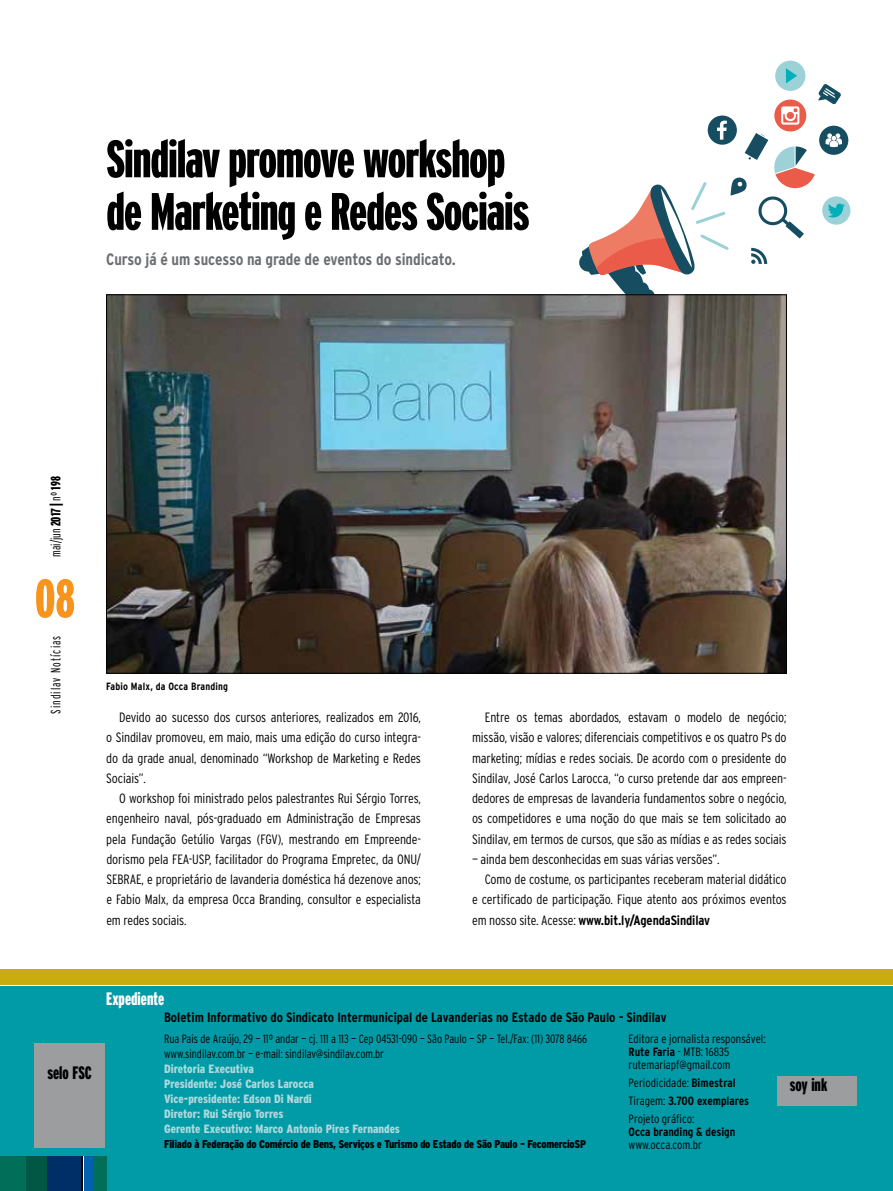
<style>
.page{position:relative;width:893px;height:1191px;background:#fff}
.page>*{position:absolute;margin:0;border:0;box-sizing:border-box;transform-origin:0 0}
.t1{font:900 extra-condensed 54px "Interstate";color:#f7941e}
.t2{font:900 extra-condensed 52.5px/52.5px "Interstate";letter-spacing:-.02em;color:#000}
.t3{font:900 extra-condensed 18px "Interstate";color:#000}
.t4{font:900 extra-condensed 18px "Interstate";color:#fff}
.t5{font:700 condensed 16.5px "Interstate";letter-spacing:-.005em;color:#6d6e71}
.t6{font:300 condensed 13.5px/20.2px "Interstate";letter-spacing:-.01em;color:#000;text-align:justify}
.t7{font:700 condensed 13.5px "Interstate";color:#000}
.t8{font:300 extra-condensed 13.5px "Interstate";letter-spacing:.075em;color:#000}
.t9{font:300 condensed 12px/12.8px "Interstate";color:#000}
.t10{font:900 condensed 12px/15px "Interstate";color:#aed8dc}
.t11{font:300 condensed 12px/15px "Interstate";color:#000;scale:.95 1}
.t12{font:700 condensed 12px "Interstate";color:#000}
.t13{font:900 condensed 11.25px "Interstate";letter-spacing:-.02em;color:#000}
.t14{font:700 condensed 10.5px "Interstate";letter-spacing:.02em;color:#000}
.s1{font-weight:900}
.s2{font-weight:300}
.s3{font-weight:700}
</style>
<div class="page">
<div style="left:822px;top:196px;width:28px;height:29px;background:#9cd1d7;border-radius:50%"></div>
<div style="left:819px;top:126px;width:29px;height:29px;background:#174d61;border-radius:50%"></div>
<div style="left:775px;top:61px;width:30px;height:30px;background:#9cd1d7;border-radius:50%"></div>
<svg style="left:579px;top:68px;width:266px;height:226px"></svg>
<div style="left:0;top:969px;width:893px;height:15px;background:#c9ac10"></div>
<div style="left:0;top:986px;width:893px;height:205px;background:#009ba6"></div>
<div style="left:0;top:1157px;width:106px;height:34px;background:#006e58"></div>
<div style="left:26px;top:1157px;width:21px;height:34px;background:#005744"></div>
<div style="left:47px;top:1157px;width:34px;height:34px;background:#002f67"></div>
<hr style="left:81px;top:1157px;width:2px;height:34px;background:#000">
<hr style="left:83px;top:1157px;width:2px;height:34px;background:#fff">
<div style="left:85px;top:1157px;width:8px;height:34px;background:#0061af"></div>
<div style="left:35px;top:1043px;width:70px;height:105px;background:#9c9d9f"></div>
<div style="left:777px;top:1076px;width:79px;height:29px;background:#9c9d9f"></div>
<img style="left:108px;top:296px;width:677px;height:375px">
<h2 class="t2" style="left:106px;top:132px;width:425px">Sindilav promove workshop de Marketing e Redes Sociais</h2>
<p class="t5" style="left:106px;top:250px;width:351px">Curso já é um sucesso na grade de eventos do sindicato.</p>
<p class="t8" style="left:48px;top:557px;width:82px;rotate:-90deg">mai/jun <span class="s1">2017 |</span> nº <span class="s1">198</span></p>
<h1 class="t1" style="left:35px;top:568px;width:42px">08</h1>
<p class="t8" style="left:48px;top:713px;width:80px;rotate:-90deg">Sindilav Notícias</p>
<p class="t14" style="left:106px;top:680px;width:123px">Fabio Malx, da Occa Branding</p>
<p class="t6" style="left:106px;top:707px;width:316px;text-indent:13px">Devido ao sucesso dos cursos anteriores, realizados em 2016, o Sindilav promoveu, em maio, mais uma edição do curso integra&shy;do da grade anual, denominado “Workshop de Marketing e Redes Sociais”.</p>
<p class="t6" style="left:106px;top:788px;width:316px;text-indent:13px">O workshop foi ministrado pelos palestrantes Rui Sérgio Torres, engenheiro naval, pós-graduado em Administração de Empresas pela Fundação Getúlio Vargas (FGV), mestrando em Empreende&shy;dorismo pela FEA-USP, facilitador do Programa Empretec, da ON U/ SEBRAE, e proprietário de lavanderia doméstica há dezenove anos; e Fabio Malx, da empresa Occa Branding, consultor e especialista em redes sociais.</p>
<p class="t6" style="left:472px;top:707px;width:316px;text-indent:13px">Entre os temas abordados, estavam o modelo de negócio; missão, visão e valores; diferenciais competitivos e os quatro Ps do marketing; mídias e redes sociais. De acordo com o presidente do Sindilav, José Carlos Larocca, “o curso pretende dar aos empreen&shy;dedores de empresas de lavanderia fundamentos sobre o negócio, os competidores e uma noção do que mais se tem solicitado ao Sindilav, em termos de cursos, que são as mídias e as redes sociais</p>
<p class="t6" style="left:472px;top:849px;width:249px">— ainda bem desconhecidas em suas várias versões”.</p>
<p class="t6" style="left:485px;top:869px;width:303px">Como de costume, os participantes receberam material didático</p>
<p class="t6" style="left:472px;top:889px;width:316px">e certificado de participação. Fique atento aos próximos eventos</p>
<p class="t7" style="left:472px;top:912px;width:239px"><span class="s2">em nosso site. Acesse:</span> www.bit.ly/AgendaSindilav</p>
<h3 class="t3" style="left:47px;top:1062px;width:46px">selo FSC</h3>
<h3 class="t4" style="left:106px;top:988px;width:59px">Expediente</h3>
<p class="t7" style="left:164px;top:1009px;width:504px">Boletim Informativo do Sindicato Intermunicipal de Lavanderias no Estado de São Paulo - Sindilav</p>
<p class="t11" style="left:164px;top:1031px;width:447px">Rua Pais de Araújo, 29 — 11º andar — cj. 111 a 113 — Cep 04531-090 — São Paulo — SP — Tel./Fax: (11) 3078 8466 www.sindilav.com.br — e-mail: sindilav@sindilav.com.br</p>
<p class="t10" style="left:164px;top:1061px;width:237px">Diretoria Executiva<br>Presidente: José Carlos Larocca<br>Vice-presidente: Edson Di Nardi<br>Diretor: Rui Sérgio Torres<br>Gerente Executivo: Marco Antonio Pires Fernandes</p>
<p class="t13" style="left:164px;top:1138px;width:423px">Filiado à Federação do Comércio de Bens, Serviços e Turismo do Estado de São Paulo – FecomercioSP</p>
<p class="t9" style="left:629px;top:1032px;width:138px">Editora e jornalista responsável:<br><span class="s3">Rute Faria</span> - MTB: 16835 rutemariapf@gmail.com</p>
<p class="t9" style="left:629px;top:1073px;width:122px;line-height:18.1px">Periodicidade: <span class="s3">Bimestral<br></span>Tiragem: <span class="s3">3.700 exemplares<br></span>Projeto gráfico:</p>
<p class="t12" style="left:629px;top:1125px;width:108px">Occa branding &amp; design</p>
<p class="t9" style="left:629px;top:1137px;width:75px">www.occa.com.br</p>
<h3 class="t3" style="left:790px;top:1074px;width:39px">soy ink</h3>
</div>
